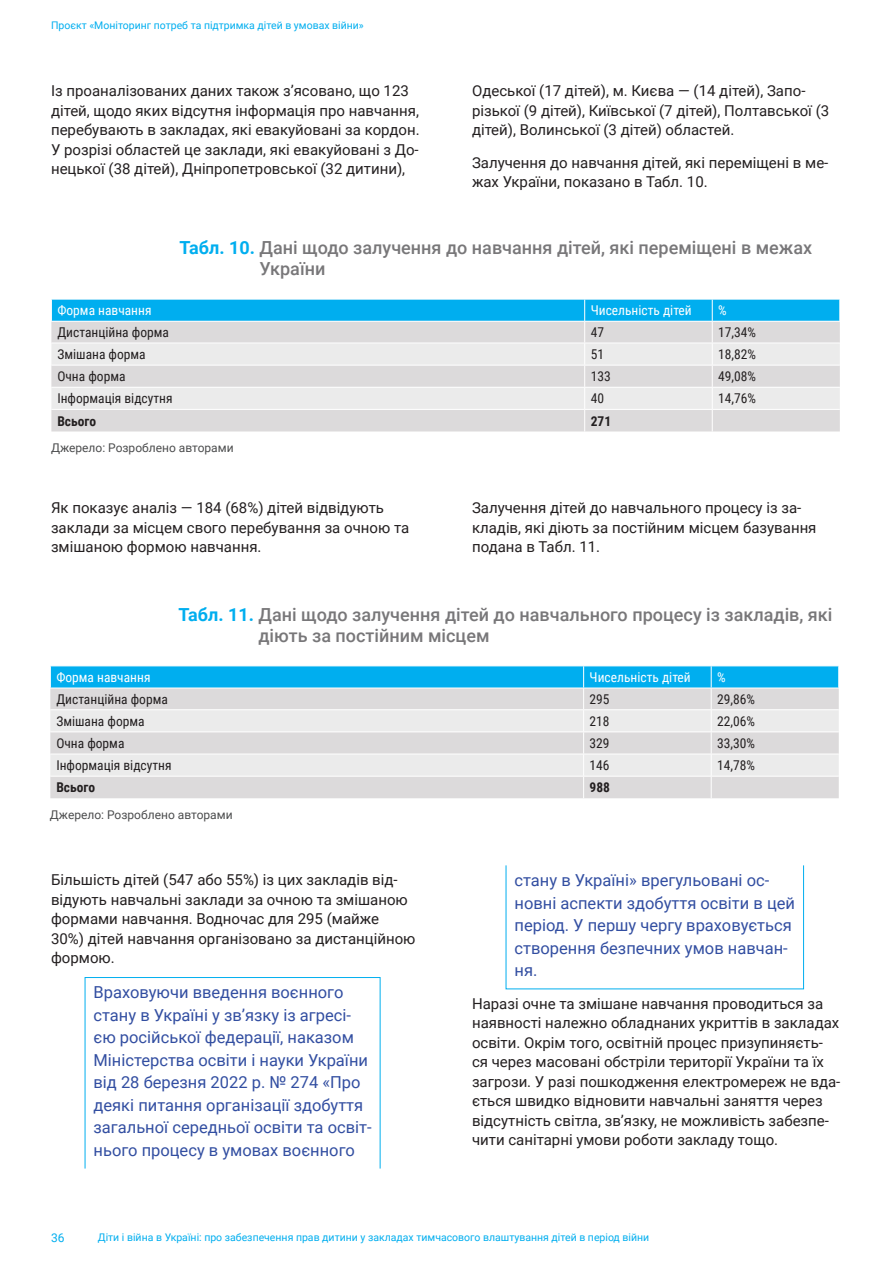
<style>
.page{position:relative;width:893px;height:1263px;background:#fff}
.page>*{position:absolute;margin:0;border:0;box-sizing:border-box;transform-origin:0 0}
.t1{font:500 18px/21.6px "Roboto";color:#787779}
.t2{font:16.5px/22.5px "Roboto";color:#324ea1}
.t3{font:15px/19.5px "Roboto";color:#231f20}
.t4{font:13.5px "Roboto Condensed";color:#231f20}
.t5{font:13.5px "Roboto Condensed";color:#fff}
.t6{font:700 13.5px "Roboto Condensed";color:#231f20}
.t7{font:12px "Roboto";color:#4b4c4d}
.t8{font:12px "Roboto";color:#00aeef}
.t9{font:10.5px "Roboto";color:#00aeef}
.s1{font-weight:700;color:#00aeef}
</style>
<div class="page">
<svg style="left:51px;top:299px;width:789px;height:132px;background:#bfdae4"></svg>
<hr style="left:712px;top:321px;width:128px;height:1px;background:#fff">
<svg style="left:50px;top:666px;width:789px;height:132px;background:#bfdae4"></svg>
<hr style="left:711px;top:688px;width:128px;height:1px;background:#fff">
<div style="left:85px;top:977px;width:295px;height:192px;border:1px solid #00aeef"></div>
<p class="t9" style="left:51px;top:18px;width:314px">Проєкт «Моніторинг потреб та підтримка дітей в умовах війни»</p>
<p class="t3" style="left:51px;top:81px;width:370px">Із проаналізованих даних також з’ясовано, що 123 дітей, щодо яких відсутня інформація про навчання, перебувають в закладах, які евакуйовані за кордон.<br>У розрізі областей це заклади, які евакуйовані з До&shy;нецької (38 дітей), Дніпропетровської (32 дитини),</p>
<p class="t3" style="left:472px;top:81px;width:359px">Одеської (17 дітей), м. Києва — (14 дітей), Запо&shy;різької (9 дітей), Київської (7 дітей), Полтавської (3 дітей), Волинської (3 дітей) областей.</p>
<p class="t3" style="left:472px;top:152px;width:358px">Залучення до навчання дітей, які переміщені в ме&shy;жах України, показано в Табл. 10.</p>
<p class="t1" style="left:260px;top:236px;width:554px;text-indent:-80px"><span class="s1">Табл. 10.</span> Дані щодо залучення до навчання дітей, які переміщені в межах<br>України</p>
<p class="t5" style="left:57px;top:301px;width:96px">Форма навчання</p>
<p class="t5" style="left:591px;top:301px;width:103px">Чисельність дітей</p>
<p class="t5" style="left:718px;top:301px;width:10px">%</p>
<p class="t4" style="left:57px;top:323px;width:113px">Дистанційна форма</p>
<p class="t4" style="left:591px;top:323px;width:15px">47</p>
<p class="t4" style="left:718px;top:323px;width:39px">17,34%</p>
<p class="t4" style="left:57px;top:345px;width:90px">Змішана форма</p>
<p class="t4" style="left:591px;top:345px;width:15px">51</p>
<p class="t4" style="left:718px;top:345px;width:39px">18,82%</p>
<p class="t4" style="left:57px;top:367px;width:70px">Очна форма</p>
<p class="t4" style="left:591px;top:367px;width:22px">133</p>
<p class="t4" style="left:718px;top:367px;width:39px">49,08%</p>
<p class="t4" style="left:57px;top:389px;width:117px">Інформація відсутня</p>
<p class="t4" style="left:591px;top:389px;width:15px">40</p>
<p class="t4" style="left:718px;top:389px;width:39px">14,76%</p>
<p class="t6" style="left:57px;top:411px;width:40px">Всього</p>
<p class="t6" style="left:591px;top:411px;width:22px">271</p>
<p class="t7" style="left:51px;top:440px;width:184px">Джерело: Розроблено авторами</p>
<p class="t3" style="left:51px;top:497px;width:360px">Як показує аналіз — 184 (68%) дітей відвідують заклади за місцем свого перебування за очною та змішаною формою навчання.</p>
<p class="t3" style="left:472px;top:497px;width:346px">Залучення дітей до навчального процесу із за&shy;кладів, які діють за постійним місцем базування подана в Табл. 11.</p>
<p class="t1" style="left:258px;top:603px;width:576px;text-indent:-80px"><span class="s1">Табл. 11.</span> Дані щодо залучення дітей до навчального процесу із закладів, які діють за постійним місцем</p>
<p class="t5" style="left:56px;top:668px;width:96px">Форма навчання</p>
<p class="t5" style="left:590px;top:668px;width:103px">Чисельність дітей</p>
<p class="t5" style="left:717px;top:668px;width:10px">%</p>
<p class="t4" style="left:56px;top:689px;width:113px">Дистанційна форма</p>
<p class="t4" style="left:590px;top:689px;width:22px">295</p>
<p class="t4" style="left:717px;top:689px;width:39px">29,86%</p>
<p class="t4" style="left:56px;top:712px;width:90px">Змішана форма</p>
<p class="t4" style="left:590px;top:712px;width:22px">218</p>
<p class="t4" style="left:717px;top:712px;width:39px">22,06%</p>
<p class="t4" style="left:56px;top:734px;width:70px">Очна форма</p>
<p class="t4" style="left:590px;top:734px;width:22px">329</p>
<p class="t4" style="left:717px;top:734px;width:39px">33,30%</p>
<p class="t4" style="left:56px;top:756px;width:117px">Інформація відсутня</p>
<p class="t4" style="left:590px;top:756px;width:22px">146</p>
<p class="t4" style="left:717px;top:756px;width:39px">14,78%</p>
<p class="t6" style="left:56px;top:778px;width:40px">Всього</p>
<p class="t6" style="left:590px;top:778px;width:22px">988</p>
<p class="t7" style="left:50px;top:806px;width:184px">Джерело: Розроблено авторами</p>
<p class="t3" style="left:51px;top:869px;width:366px">Більшість дітей (547 або 55%) із цих закладів від&shy;відують навчальні заклади за очною та змішаною формами навчання. Водночас для 295 (майже 30%) дітей навчання організовано за дистанційною формою.</p>
<p class="t2" style="left:94px;top:981px;width:280px">Враховуючи введення воєнного стану в Україні у зв’язку із агресі&shy;єю російської федерації, наказом Міністерства освіти і науки України від 28 березня 2022 р. № 274 «Про деякі питання організації здобуття загальної середньої освіти та освіт&shy;нього процесу в умовах воєнного</p>
<p class="t2" style="left:514px;top:868px;width:282px">стану в Україні» врегульовані ос&shy;новні аспекти здобуття освіти в цей період. У першу чергу враховується створення безпечних умов навчан&shy;ня.</p>
<p class="t3" style="left:472px;top:993px;width:370px">Наразі очне та змішане навчання проводиться за наявності належно обладнаних укриттів в закладах освіти. Окрім того, освітній процес призупиняєть&shy;ся через масовані обстріли території України та їх загрози. У разі пошкодження електромереж не вда&shy;ється швидко відновити навчальні заняття через відсутність світла, зв’язку, не можливість забезпе&shy;чити санітарні умови роботи закладу тощо.</p>
<p class="t8" style="left:51px;top:1229px;width:15px">36</p>
<p class="t9" style="left:98px;top:1230px;width:553px">Діти і війна в Україні: про забезпечення прав дитини у закладах тимчасового влаштування дітей в період війни</p>
</div>
